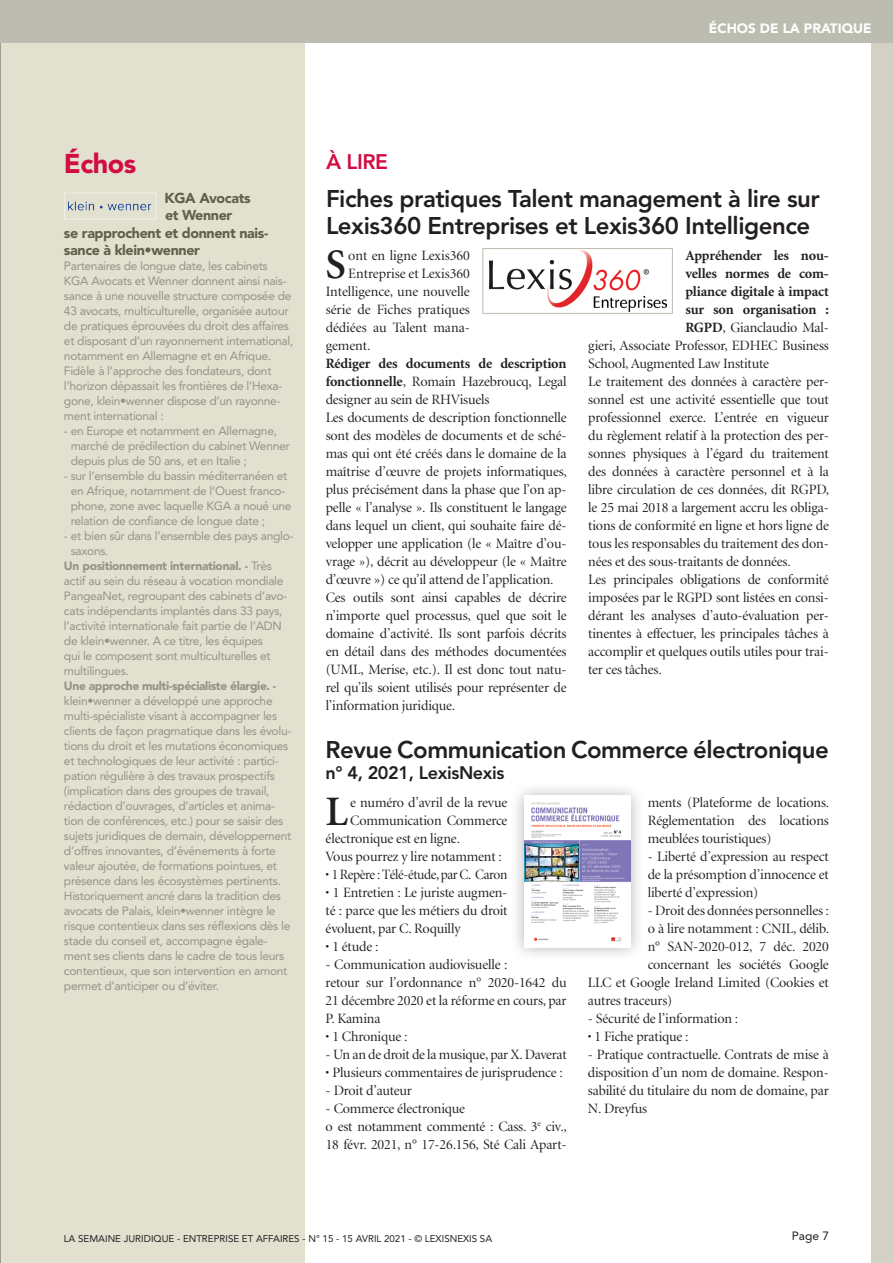
<style>
.page{position:relative;width:893px;height:1263px;background:#fff}
.page>*{position:absolute;margin:0;border:0;box-sizing:border-box;transform-origin:0 0}
.t1{font:600 42px "Minion";color:#231f20}
.t2{font:900 27px "Avenir LT";letter-spacing:-.02em;color:#d20d44}
.t3{font:800 24px/27px "Avenir LT";letter-spacing:-.02em;color:#231f20}
.t4{font:800 21px "Avenir LT";color:#d20d44}
.t5{font:800 18px "Avenir LT";letter-spacing:-.02em;color:#231f20}
.t6{font:14.25px/18px "Minion Display";letter-spacing:-.01em;color:#231f20}
.t7{font:700 14.25px/18px "Minion";letter-spacing:-.01em;color:#231f20;text-align:justify}
.t8{font:900 14.25px "Avenir LT";letter-spacing:-.025em;color:#60614b}
.t9{font:14.25px "Minion Display";letter-spacing:-.01em;color:#231f20;scale:.96 1}
.t10{font:900 13.5px "Avenir LT";color:#fff}
.t11{font:12px/15px "Avenir LT";letter-spacing:-.025em;color:#959383}
.t12{font:900 12px "Avenir LT";letter-spacing:-.03em;color:#959383}
.t13{font:12px "Avenir LT";color:#231f20}
.t14{font:9.75px "Avenir LT";color:#231f20}
.s1{font-weight:400}
.s2{font-family:"Minion";font-weight:700}
</style>
<div class="page">
<div style="left:0;top:43px;width:305px;height:1220px;background:#e2e1d0"></div>
<hr style="left:0;top:43px;width:1px;height:1220px;background:#959383">
<div style="left:872px;top:0;width:21px;height:1263px;background:#d2d1c4"></div>
<div style="left:0;top:0;width:893px;height:43px;background:#bcbcb0"></div>
<img style="left:68px;top:201px;width:84px;height:10px">
<div style="left:64px;top:192px;width:92px;height:28px;border:1px solid #ecece3"></div>
<div style="left:511px;top:781px;width:134px;height:180px;background:#231f20;opacity:.35"></div>
<img style="left:525px;top:796px;width:106px;height:151px">
<img style="left:489px;top:251px;width:177px;height:60px">
<div style="left:483px;top:248px;width:190px;height:66px;border:1px solid #bcbcb0"></div>
<p class="t10" style="left:709px;top:20px;width:164px">ÉCHOS DE LA PRATIQUE</p>
<h2 class="t2" style="left:64px;top:147px;width:74px">Échos</h2>
<h3 class="t4" style="left:326px;top:149px;width:64px">À LIRE</h3>
<p class="t8" style="left:165px;top:189px;width:88px">KGA Avocats</p>
<p class="t8" style="left:165px;top:207px;width:69px">et Wenner</p>
<p class="t8" style="left:64px;top:224px;width:206px">se rapprochent et donnent nais-</p>
<p class="t8" style="left:64px;top:241px;width:138px">sance à klein•wenner</p>
<p class="t11" style="left:64px;top:258px;width:231px">Partenaires de longue date, les cabinets KGA Avocats et Wenner donnent ainsi nais&shy;sance à une nouvelle structure composée de 43 avocats, multiculturelle, organisée autour de pratiques éprouvées du droit des affaires et disposant d’un rayonnement international, notamment en Allemagne et en Afrique.<br>Fidèle à l’approche des fondateurs, dont l’horizon dépassait les frontières de l’Hexa&shy;gone, klein•wenner dispose d’un rayonne&shy;ment international :</p>
<p class="t11" style="left:71px;top:423px;width:220px;text-indent:-7px">- en Europe et notamment en Allemagne, marché de prédilection du cabinet Wenner depuis plus de 50 ans, et en Italie ;</p>
<p class="t11" style="left:71px;top:468px;width:222px;text-indent:-7px">- sur l’ensemble du bassin méditerranéen et en Afrique, notamment de l’Ouest franco&shy;phone, zone avec laquelle KGA a noué une relation de confiance de longue date ;</p>
<p class="t11" style="left:64px;top:528px;width:231px">- et bien sûr dans l’ensemble des pays anglo-</p>
<p class="t11" style="left:71px;top:543px;width:39px">saxons.</p>
<p class="t12" style="left:64px;top:558px;width:209px">Un positionnement international. - <span class="s1">Très</span></p>
<p class="t11" style="left:64px;top:573px;width:221px">actif au sein du réseau à vocation mondiale</p>
<p class="t11" style="left:64px;top:588px;width:225px">PangeaNet, regroupant des cabinets d’avo-</p>
<p class="t11" style="left:64px;top:603px;width:220px">cats indépendants implantés dans 33 pays,</p>
<p class="t11" style="left:64px;top:618px;width:219px">l’activité internationale fait partie de l’ADN</p>
<p class="t11" style="left:64px;top:633px;width:201px">de klein•wenner. A ce titre, les équipes</p>
<p class="t11" style="left:64px;top:648px;width:208px">qui le composent sont multiculturelles et</p>
<p class="t11" style="left:64px;top:663px;width:66px">multilingues.</p>
<p class="t12" style="left:64px;top:678px;width:214px">Une approche multi-spécialiste élargie. -</p>
<p class="t11" style="left:64px;top:693px;width:229px">klein•wenner a développé une approche multi-spécialiste visant à accompagner les clients de façon pragmatique dans les évolu&shy;tions du droit et les mutations économiques et technologiques de leur activité : partici&shy;pation régulière à des travaux prospectifs (implication dans des groupes de travail, rédaction d’ouvrages, d’articles et anima&shy;tion de conférences, etc.) pour se saisir des sujets juridiques de demain, développement d’offres innovantes, d’événements à forte valeur ajoutée, de formations pointues, et présence dans les écosystèmes pertinents.<br>Historiquement ancré dans la tradition des avocats de Palais, klein•wenner intègre le risque contentieux dans ses réflexions dès le stade du conseil et, accompagne égale&shy;ment ses clients dans le cadre de tous leurs contentieux, que son intervention en amont permet d’anticiper ou d’éviter.</p>
<h3 class="t3" style="left:326px;top:185px;width:495px">Fiches pratiques Talent management à lire sur<br>Lexis360 Entreprises et Lexis360 Intelligence</h3>
<h1 class="t1" style="left:326px;top:243px;width:22px">S</h1>
<p class="t6" style="left:348px;top:247px;width:123px">ont en ligne Lexis360</p>
<p class="t7" style="left:685px;top:246px;width:145px">Appréhender les nou&shy;velles normes de com&shy;pliance digitale à impact sur son organisation :</p>
<p class="t6" style="left:588px;top:318px;width:243px;text-indent:97px"><span class="s2">RGPD</span>, Gianclaudio Mal&shy;gieri, Associate Professor, EDHEC Business School, Augmented Law Institute<br>Le traitement des données à caractère per&shy;sonnel est une activité essentielle que tout professionnel exerce. L’entrée en vigueur du règlement relatif à la protection des per&shy;sonnes physiques à l’égard du traitement des données à caractère personnel et à la libre circulation de ces données, dit RGPD, le 25 mai 2018 a largement accru les obliga&shy;tions de conformité en ligne et hors ligne de tous les responsables du traitement des don&shy;nées et des sous-traitants de données.<br>Les principales obligations de conformité imposées par le RGPD sont listées en consi&shy;dérant les analyses d’auto-évaluation per&shy;tinentes à effectuer, les principales tâches à accomplir et quelques outils utiles pour trai&shy;ter ces tâches.</p>
<p class="t6" style="left:348px;top:265px;width:123px">Entreprise et Lexis360</p>
<p class="t6" style="left:326px;top:283px;width:146px">Intelligence, une nouvelle</p>
<p class="t6" style="left:326px;top:301px;width:146px">série de Fiches pratiques</p>
<p class="t6" style="left:326px;top:319px;width:146px">dédiées au Talent mana-</p>
<p class="t6" style="left:326px;top:337px;width:46px">gement.</p>
<p class="t7" style="left:326px;top:354px;width:242px">Rédiger des documents de description</p>
<p class="t6" style="left:326px;top:373px;width:243px"><span class="s2">fonctionnelle</span>, Romain Hazebroucq, Legal designer au sein de RHVisuels<br>Les documents de description fonctionnelle sont des modèles de documents et de sché&shy;mas qui ont été créés dans le domaine de la maîtrise d’œuvre de projets informatiques, plus précisément dans la phase que l’on ap&shy;pelle « l’analyse ». Ils constituent le langage dans lequel un client, qui souhaite faire dé&shy;velopper une application (le « Maître d’ou&shy;vrage »), décrit au développeur (le « Maître d’œuvre ») ce qu’il attend de l’application.<br>Ces outils sont ainsi capables de décrire n’importe quel processus, quel que soit le domaine d’activité. Ils sont parfois décrits en détail dans des méthodes documentées (UML, Merise, etc.). Il est donc tout natu&shy;rel qu’ils soient utilisés pour représenter de l’information juridique.</p>
<h3 class="t3" style="left:326px;top:736px;width:505px">Revue Communication Commerce électronique</h3>
<p class="t5" style="left:326px;top:762px;width:180px">n° 4, 2021, LexisNexis</p>
<h1 class="t1" style="left:326px;top:790px;width:24px">L</h1>
<p class="t6" style="left:350px;top:794px;width:159px">e numéro d’avril de la revue</p>
<p class="t6" style="left:648px;top:794px;width:183px;text-align:justify">ments (Plateforme de locations.<br>Réglementation des locations meublées touristiques)</p>
<p class="t6" style="left:648px;top:848px;width:183px;text-align:justify">- Liberté d’expression au respect de la présomption d’innocence et liberté d’expression)</p>
<p class="t6" style="left:648px;top:902px;width:183px">- Droit des données personnelles :</p>
<p class="t6" style="left:648px;top:920px;width:183px">o à lire notamment : CNIL, délib.</p>
<p class="t6" style="left:648px;top:938px;width:183px">n° SAN-2020-012, 7 déc. 2020</p>
<p class="t6" style="left:648px;top:956px;width:183px">concernant les sociétés Google</p>
<p class="t6" style="left:588px;top:974px;width:242px">LLC et Google Ireland Limited (Cookies et</p>
<p class="t6" style="left:588px;top:992px;width:86px">autres traceurs)</p>
<p class="t6" style="left:588px;top:1010px;width:152px">- Sécurité de l’information :</p>
<p class="t6" style="left:588px;top:1028px;width:102px">• 1 Fiche pratique :</p>
<p class="t6" style="left:588px;top:1046px;width:242px;text-align:justify">- Pratique contractuelle. Contrats de mise à disposition d’un nom de domaine. Respon&shy;sabilité du titulaire du nom de domaine, par N. Dreyfus</p>
<p class="t6" style="left:350px;top:812px;width:159px">Communication Commerce</p>
<p class="t6" style="left:326px;top:830px;width:136px">électronique est en ligne.</p>
<p class="t6" style="left:326px;top:848px;width:178px">Vous pourrez y lire notamment :</p>
<p class="t9" style="left:326px;top:867px;width:191px">• 1 Repère : Télé-étude, par C. Caron</p>
<p class="t6" style="left:326px;top:884px;width:183px;text-align:justify">• 1 Entretien : Le juriste augmen&shy;té : parce que les métiers du droit évoluent, par C. Roquilly</p>
<p class="t6" style="left:326px;top:938px;width:54px">• 1 étude :</p>
<p class="t6" style="left:326px;top:956px;width:242px">- Communication audiovisuelle :<br>retour sur l’ordonnance n° 2020-1642 du<br>21 décembre 2020 et la réforme en cours, par<br>P. Kamina</p>
<p class="t6" style="left:326px;top:1028px;width:83px">• 1 Chronique :</p>
<p class="t6" style="left:326px;top:1046px;width:242px">- Un an de droit de la musique, par X. Daverat</p>
<p class="t6" style="left:326px;top:1064px;width:239px">• Plusieurs commentaires de jurisprudence :</p>
<p class="t6" style="left:326px;top:1082px;width:88px">- Droit d’auteur</p>
<p class="t6" style="left:326px;top:1100px;width:243px">- Commerce électronique<br>o est notamment commenté : Cass. 3<sup>e</sup> civ.,<br>18 févr. 2021, n° 17-26.156, Sté Cali Apart-</p>
<p class="t14" style="left:64px;top:1233px;width:430px">LA SEMAINE JURIDIQUE - ENTREPRISE ET AFFAIRES - N° 15 - 15 AVRIL 2021 - © LEXISNEXIS SA</p>
<p class="t13" style="left:792px;top:1229px;width:39px">Page 7</p>
</div>
